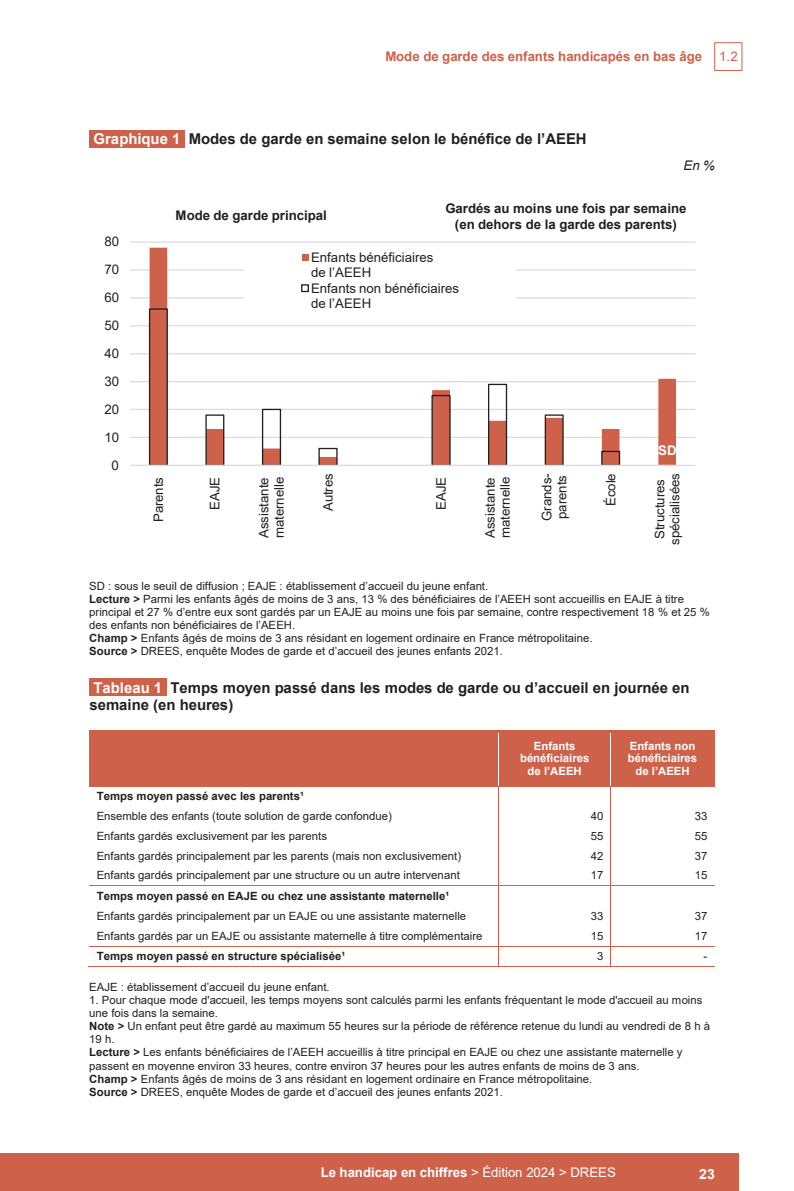
<style>
.page{position:relative;width:794px;height:1191px;background:#fff}
.page>*{position:absolute;margin:0;border:0;box-sizing:border-box;transform-origin:0 0}
.t1{font:700 14.88px/17.2px "Arial";letter-spacing:-.005em;color:#231f20}
.t2{font:700 14px "Arial";color:#fff}
.t3{font:13.3px/15px "Arial";color:#231f20}
.t4{font:700 13.3px/15px "Arial";color:#231f20;text-align:center}
.t5{font:700 13.3px "Arial";color:#fff}
.t6{font:700 13.3px "Arial";color:#ce614a}
.t7{font:13.3px "Arial";color:#ce614a}
.t8{font:italic 13.3px "Arial";color:#231f20}
.t9{font:11.38px/13.1px "Arial";color:#231f20}
.t10{font:700 11.38px/12.4px "Arial";color:#fff;text-align:center}
.t11{font:700 11.38px "Arial";color:#231f20}
.s1{color:#fff}
.s2{font-weight:700}
.s3{font-weight:400}
</style>
<div class="page">
<div style="left:0;top:1154px;width:739px;height:37px;background:#ca634f"></div>
<div style="left:0;top:1153px;width:739px;height:37px;background:#ce614a"></div>
<div style="left:714px;top:42px;width:28px;height:29px;border:1px solid #ce614a"></div>
<div style="left:89px;top:130px;width:95px;height:17px;background:#ce614a"></div>
<div style="left:89px;top:678px;width:77px;height:17px;background:#ce614a"></div>
<div style="left:89px;top:730px;width:409px;height:56px;background:#ce614a"></div>
<div style="left:499px;top:730px;width:111px;height:56px;background:#ce614a"></div>
<div style="left:611px;top:730px;width:104px;height:56px;background:#ce614a"></div>
<hr style="left:498px;top:730px;width:112px;height:3px;background:#ce614a">
<hr style="left:610px;top:730px;width:105px;height:3px;background:#ce614a">
<hr style="left:89px;top:786px;width:409px;height:1px;background:#ce614a">
<hr style="left:499px;top:786px;width:111px;height:1px;background:#ce614a">
<hr style="left:611px;top:786px;width:104px;height:1px;background:#ce614a">
<hr style="left:89px;top:885px;width:409px;height:1px;background:#ce614a">
<hr style="left:499px;top:885px;width:111px;height:1px;background:#ce614a">
<hr style="left:611px;top:885px;width:104px;height:1px;background:#ce614a">
<hr style="left:89px;top:945px;width:409px;height:1px;background:#ce614a">
<hr style="left:499px;top:945px;width:111px;height:1px;background:#ce614a">
<hr style="left:611px;top:945px;width:104px;height:1px;background:#ce614a">
<hr style="left:88px;top:966px;width:410px;height:1px;background:#ce614a">
<svg style="left:498px;top:786px;width:1px;height:181px"></svg>
<hr style="left:499px;top:966px;width:111px;height:1px;background:#ce614a">
<svg style="left:610px;top:786px;width:1px;height:181px"></svg>
<hr style="left:611px;top:966px;width:104px;height:1px;background:#ce614a">
<hr style="left:130px;top:437px;width:565px;height:1px;background:#dcdddf">
<hr style="left:130px;top:409px;width:565px;height:1px;background:#dcdddf">
<hr style="left:130px;top:381px;width:565px;height:1px;background:#dcdddf">
<hr style="left:130px;top:353px;width:565px;height:1px;background:#dcdddf">
<hr style="left:130px;top:325px;width:565px;height:1px;background:#dcdddf">
<hr style="left:130px;top:297px;width:565px;height:1px;background:#dcdddf">
<hr style="left:130px;top:269px;width:565px;height:2px;background:#dcdddf">
<hr style="left:130px;top:241px;width:565px;height:2px;background:#dcdddf">
<svg style="left:150px;top:248px;width:526px;height:217px"></svg>
<svg style="left:148px;top:308px;width:473px;height:157px"></svg>
<hr style="left:130px;top:465px;width:565px;height:1px;background:#dcdddf">
<div style="left:244px;top:250px;width:272px;height:61px;background:#fff"></div>
<div style="left:302px;top:254px;width:6px;height:7px;background:#ce614a"></div>
<div style="left:301px;top:284px;width:8px;height:8px;border:1px solid #231f20"></div>
<p class="t6" style="left:385px;top:47px;width:318px">Mode de garde des enfants handicapés en bas âge</p>
<p class="t7" style="left:719px;top:47px;width:20px">1.2</p>
<p class="t1" style="left:93px;top:130px;width:495px"><span class="s1">Graphique 1</span> Modes de garde en semaine selon le bénéfice de l’AEEH</p>
<p class="t8" style="left:683px;top:157px;width:33px">En %</p>
<p class="t3" style="left:104px;top:234px;width:16px">80</p>
<p class="t3" style="left:104px;top:262px;width:16px">70</p>
<p class="t3" style="left:104px;top:290px;width:16px">60</p>
<p class="t3" style="left:104px;top:318px;width:16px">50</p>
<p class="t3" style="left:104px;top:346px;width:16px">40</p>
<p class="t3" style="left:104px;top:374px;width:16px">30</p>
<p class="t3" style="left:104px;top:401px;width:16px">20</p>
<p class="t3" style="left:104px;top:429px;width:16px">10</p>
<p class="t3" style="left:112px;top:457px;width:9px">0</p>
<p class="t4" style="left:176px;top:208px;width:153px">Mode de garde principal</p>
<p class="t4" style="left:445px;top:201px;width:243px">Gardés au moins une fois par semaine (en dehors de la garde des parents)</p>
<p class="t3" style="left:311px;top:250px;width:149px">Enfants bénéficiaires<br>de l’AEEH<br>Enfants non bénéficiaires de l’AEEH</p>
<p class="t5" style="left:658px;top:441px;width:20px">SD</p>
<p class="t3" style="left:151px;top:522px;width:47px;rotate:-90deg">Parents</p>
<p class="t3" style="left:207px;top:510px;width:34px;rotate:-90deg">EAJE</p>
<p class="t3" style="left:256px;top:538px;width:63px;rotate:-90deg">Assistante maternelle</p>
<p class="t3" style="left:320px;top:511px;width:39px;rotate:-90deg">Autres</p>
<p class="t3" style="left:433px;top:510px;width:34px;rotate:-90deg">EAJE</p>
<p class="t3" style="left:482px;top:538px;width:63px;rotate:-90deg">Assistante maternelle</p>
<p class="t3" style="left:539px;top:521px;width:49px;rotate:-90deg">Grands&shy;parents</p>
<p class="t3" style="left:603px;top:506px;width:34px;rotate:-90deg">École</p>
<p class="t3" style="left:652px;top:545px;width:73px;text-align:center;rotate:-90deg">Structures spécialisées</p>
<p class="t9" style="left:89px;top:579px;width:622px">SD : sous le seuil de diffusion ; EAJE : établissement d’accueil du jeune enfant.<br><span class="s2">Lecture &gt;</span> Parmi les enfants âgés de moins de 3 ans, 13 % des bénéficiaires de l’AEEH sont accueillis en EAJE à titre principal et 27 % d’entre eux sont gardés par un EAJE au moins une fois par semaine, contre respectivement 18 % et 25 % des enfants non bénéficiaires de l’AEEH.<br><span class="s2">Champ &gt;</span> Enfants âgés de moins de 3 ans résidant en logement ordinaire en France métropolitaine.<br><span class="s2">Source &gt;</span> DREES, enquête Modes de garde et d’accueil des jeunes enfants 2021.</p>
<p class="t1" style="left:89px;top:679px;width:602px"><span class="s1">Tableau 1</span> Temps moyen passé dans les modes de garde ou d’accueil en journée en semaine (en heures)</p>
<p class="t10" style="left:520px;top:740px;width:71px">Enfants bénéficiaires de l’AEEH</p>
<p class="t10" style="left:628px;top:740px;width:71px">Enfants non bénéficiaires de l’AEEH</p>
<p class="t9" style="left:97px;top:786px;width:297px;line-height:19.8px"><span class="s2">Temps moyen passé avec les parents¹<br></span>Ensemble des enfants (toute solution de garde confondue)</p>
<p class="t9" style="left:590px;top:809px;width:14px">40</p>
<p class="t9" style="left:694px;top:809px;width:14px">33</p>
<p class="t9" style="left:97px;top:829px;width:232px">Enfants gardés exclusivement par les parents</p>
<p class="t9" style="left:590px;top:829px;width:14px">55</p>
<p class="t9" style="left:694px;top:829px;width:14px">55</p>
<p class="t9" style="left:97px;top:849px;width:366px">Enfants gardés principalement par les parents (mais non exclusivement)</p>
<p class="t9" style="left:590px;top:849px;width:14px">42</p>
<p class="t9" style="left:694px;top:849px;width:14px">37</p>
<p class="t9" style="left:97px;top:868px;width:365px">Enfants gardés principalement par une structure ou un autre intervenant</p>
<p class="t9" style="left:590px;top:868px;width:14px">17</p>
<p class="t9" style="left:694px;top:868px;width:14px">15</p>
<p class="t9" style="left:97px;top:886px;width:371px;line-height:19.8px"><span class="s2">Temps moyen passé en EAJE ou chez une assistante maternelle¹<br></span>Enfants gardés principalement par un EAJE ou une assistante maternelle</p>
<p class="t9" style="left:590px;top:909px;width:14px">33</p>
<p class="t9" style="left:694px;top:909px;width:14px">37</p>
<p class="t9" style="left:97px;top:929px;width:387px">Enfants gardés par un EAJE ou assistante maternelle à titre complémentaire</p>
<p class="t9" style="left:590px;top:929px;width:14px">15</p>
<p class="t9" style="left:694px;top:929px;width:14px">17</p>
<p class="t11" style="left:97px;top:948px;width:250px">Temps moyen passé en structure spécialisée¹</p>
<p class="t9" style="left:597px;top:949px;width:8px">3</p>
<p class="t9" style="left:703px;top:949px;width:5px">-</p>
<p class="t9" style="left:89px;top:980px;width:242px">EAJE : établissement d’accueil du jeune enfant.</p>
<p class="t9" style="left:89px;top:993px;width:622px">1. Pour chaque mode d'accueil, les temps moyens sont calculés parmi les enfants fréquentant le mode d'accueil au moins une fois dans la semaine.<br><span class="s2">Note &gt;</span> Un enfant peut être gardé au maximum 55 heures sur la période de référence retenue du lundi au vendredi de 8 h à 19 h.<br><span class="s2">Lecture &gt;</span> Les enfants bénéficiaires de l’AEEH accueillis à titre principal en EAJE ou chez une assistante maternelle y passent en moyenne environ 33 heures, contre environ 37 heures pour les autres enfants de moins de 3 ans.<br><span class="s2">Champ &gt;</span> Enfants âgés de moins de 3 ans résidant en logement ordinaire en France métropolitaine.<br><span class="s2">Source &gt;</span> DREES, enquête Modes de garde et d’accueil des jeunes enfants 2021.</p>
<p class="t5" style="left:321px;top:1163px;width:297px">Le handicap en chiffres <span class="s3">&gt; Édition 2024 &gt; DREES</span></p>
<p class="t2" style="left:699px;top:1164px;width:17px">23</p>
</div>
